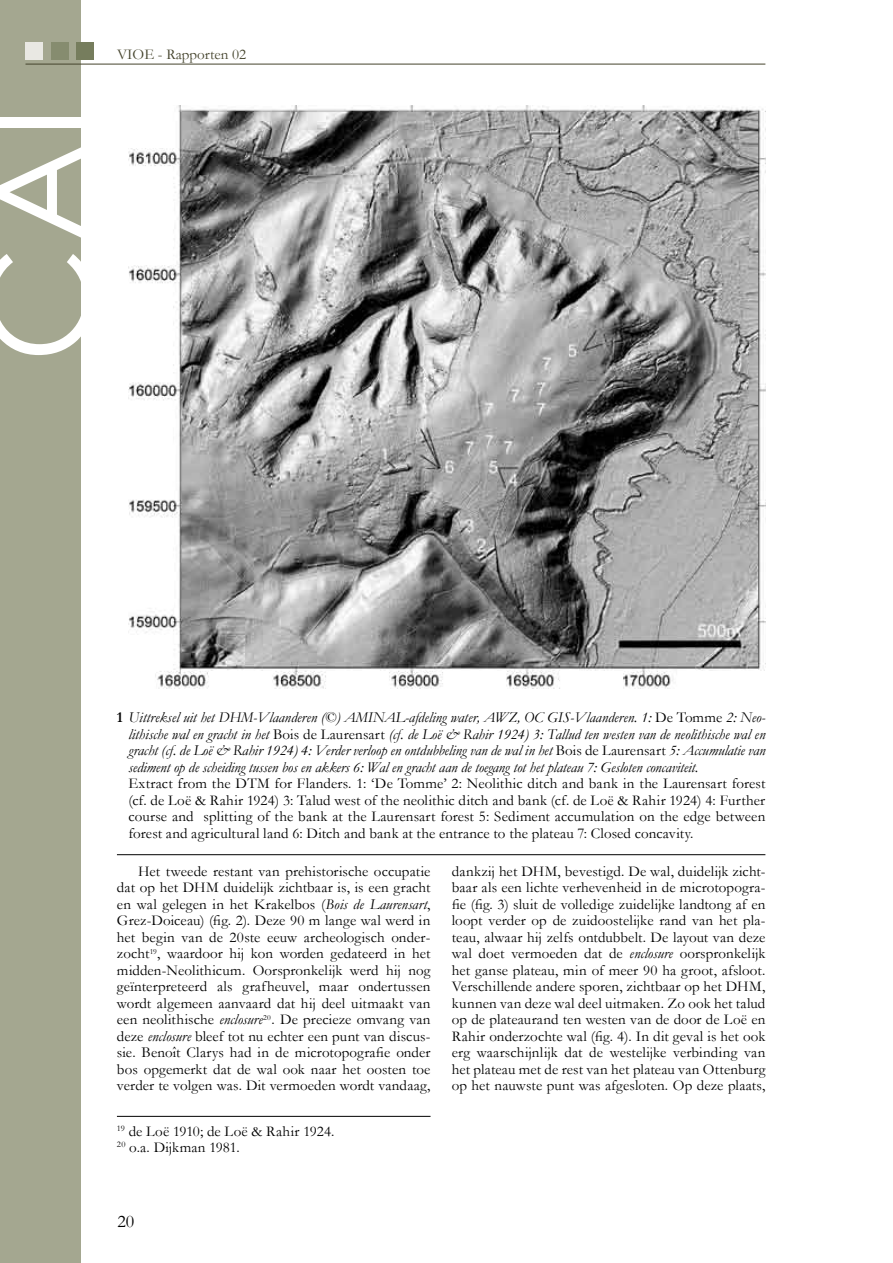
<style>
.page{position:relative;width:893px;height:1263px;background:#fff}
.page>*{position:absolute;margin:0;border:0;box-sizing:border-box;transform-origin:0 0}
.t1{font:144px "Century Gothic";color:#fff}
.t2{font:18px "Garamond";color:#000}
.t3{font:15px/16.5px "Garamond";letter-spacing:.01em;color:#000;text-align:justify}
.t4{font:italic 15px/16.5px "Garamond";letter-spacing:-.005em;color:#000;text-align:justify}
.t5{font:15px "Garamond";color:#44432c}
.s1{font-weight:700;font-style:normal}
.s2{font-style:normal}
.s3{font-style:italic}
</style>
<div class="page">
<div style="left:0;top:0;width:81px;height:1263px;background:#a4a790"></div>
<hr style="left:26px;top:64px;width:739px;height:1px;background:#44432c">
<div style="left:26px;top:43px;width:17px;height:17px;background:#e9e8e3"></div>
<div style="left:51px;top:43px;width:17px;height:17px;background:#868c6f"></div>
<div style="left:77px;top:43px;width:17px;height:17px;background:#767d5d"></div>
<hr style="left:117px;top:1116px;width:314px;height:1px;background:#000">
<hr style="left:117px;top:854px;width:648px;height:1px;background:#000">
<img style="left:128px;top:105px;width:637px;height:584px">
<h1 class="t1" style="left:-62px;top:363px;width:258px;rotate:-90deg">CAI</h1>
<p class="t5" style="left:117px;top:44px;width:131px">VIOE - Rapporten 02</p>
<p class="t4" style="left:128px;top:709px;width:638px;text-indent:-12px"><span class="s1">1</span> Uittreksel uit het DHM-Vlaanderen (©) AMINAL-afdeling water, AWZ, OC GIS-Vlaanderen. 1: <span class="s2">De Tomme</span> 2: Neo&shy;lithische wal en gracht in het <span class="s2">Bois de Laurensart</span> (cf. de Loë &amp; Rahir 1924) 3: Tallud ten westen van de neolithische wal en gracht (cf. de Loë &amp; Rahir 1924) 4: Verder verloop en ontdubbeling van de wal in het <span class="s2">Bois de Laurensart</span> 5: Accumulatie van sediment op de scheiding tussen bos en akkers 6: Wal en gracht aan de toegang tot het plateau 7: Gesloten concaviteit.</p>
<p class="t3" style="left:128px;top:775px;width:638px">Extract from the DTM for Flanders. 1: ‘De Tomme’ 2: Neolithic ditch and bank in the Laurensart forest (cf. de Loë &amp; Rahir 1924) 3: Talud west of the neolithic ditch and bank (cf. de Loë &amp; Rahir 1924) 4: Further course and splitting of the bank at the Laurensart forest 5: Sediment accumulation on the edge between forest and agricultural land 6: Ditch and bank at the entrance to the plateau 7: Closed concavity.</p>
<p class="t3" style="left:117px;top:862px;width:315px;text-indent:21px">Het tweede restant van prehistorische occupatie dat op het DHM duidelijk zichtbaar is, is een gracht en wal gelegen in het Krakelbos (<span class="s3">Bois de Laurensart</span>, Grez-Doiceau) (fig. 2). Deze 90 m lange wal werd in het begin van de 20ste eeuw archeologisch onder&shy;zocht<sup>19</sup>, waardoor hij kon worden gedateerd in het midden-Neolithicum. Oorspronkelijk werd hij nog geïnterpreteerd als grafheuvel, maar ondertussen wordt algemeen aanvaard dat hij deel uitmaakt van een neolithische <span class="s3">enclosure</span><sup>20</sup>. De precieze omvang van deze <span class="s3">enclosure</span> bleef tot nu echter een punt van discus&shy;sie. Benoît Clarys had in de microtopografie onder bos opgemerkt dat de wal ook naar het oosten toe verder te volgen was. Dit vermoeden wordt vandaag,</p>
<p class="t3" style="left:452px;top:862px;width:315px">dankzij het DHM, bevestigd. De wal, duidelijk zicht&shy;baar als een lichte verhevenheid in de microtopogra&shy;fie (fig. 3) sluit de volledige zuidelijke landtong af en loopt verder op de zuidoostelijke rand van het pla&shy;teau, alwaar hij zelfs ontdubbelt. De layout van deze wal doet vermoeden dat de <span class="s3">enclosure</span> oorspronkelijk het ganse plateau, min of meer 90 ha groot, afsloot.<br>Verschillende andere sporen, zichtbaar op het DHM, kunnen van deze wal deel uitmaken. Zo ook het talud op de plateaurand ten westen van de door de Loë en Rahir onderzochte wal (fig. 4). In dit geval is het ook erg waarschijnlijk dat de westelijke verbinding van het plateau met de rest van het plateau van Ottenburg op het nauwste punt was afgesloten. Op deze plaats,</p>
<p class="t3" style="left:117px;top:1122px;width:219px"><sup>19</sup> de Loë 1910; de Loë &amp; Rahir 1924.<br><sup>20</sup> o.a. Dijkman 1981.</p>
<p class="t2" style="left:117px;top:1209px;width:18px">20</p>
</div>
